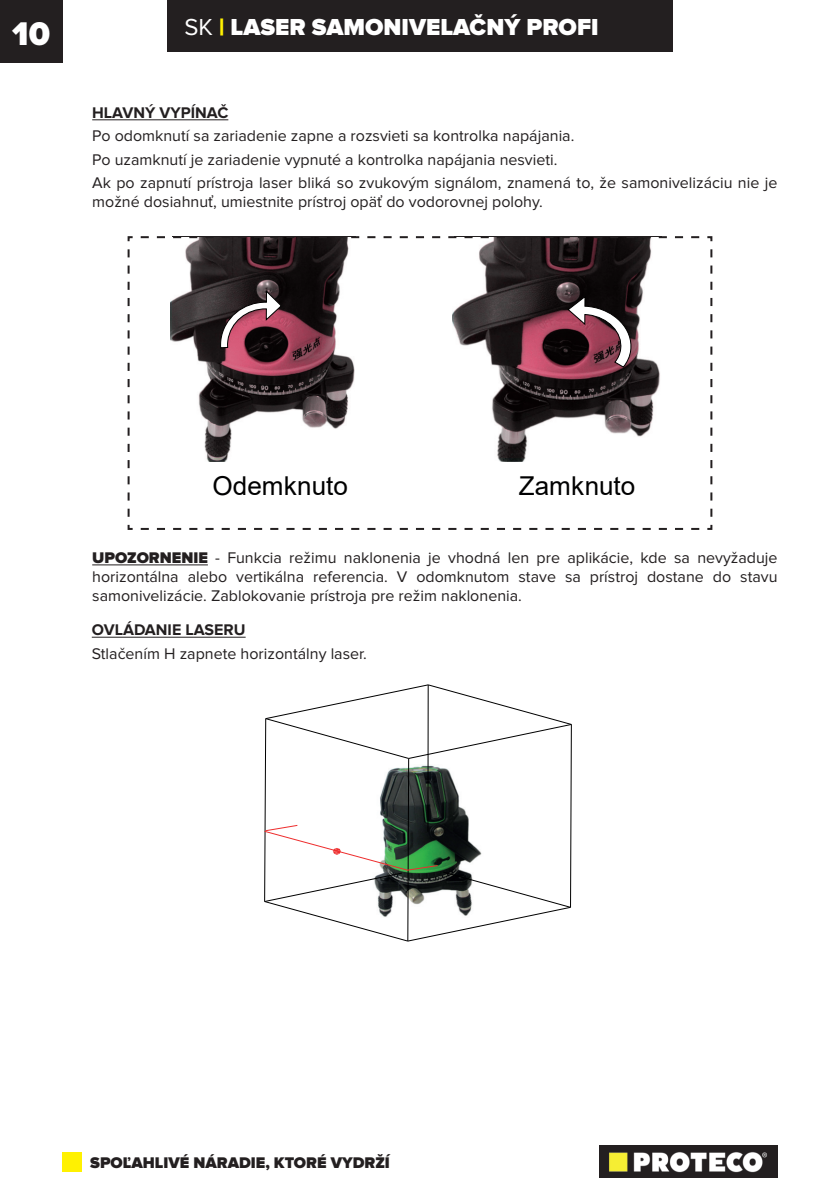
<style>
.page{position:relative;width:840px;height:1191px;background:#fff}
.page>*{position:absolute;margin:0;border:0;box-sizing:border-box;transform-origin:0 0}
.t1{font:900 34px "Proxima Nova";color:#fff}
.t2{font:26px "Arial";color:#000001}
.t3{font:900 24px "Proxima Nova";color:#fff}
.t4{font:16px/23.4px "Proxima Nova";color:#231f20}
.t5{font:900 16px "Proxima Nova";color:#231f20}
.t6{font:700 16px "Proxima Nova";color:#231f20}
.s1{font-weight:400}
.s2{color:#fff101}
.s3{font-weight:900}
</style>
<div class="page">
<div style="left:0;top:0;width:62px;height:62px;background:#231f20"></div>
<img style="left:599px;top:1145px;width:178px;height:33px">
<div style="left:62px;top:1152px;width:20px;height:19px;background:#fff101"></div>
<div style="left:167px;top:0;width:505px;height:51px;background:#231f20"></div>
<hr style="left:92px;top:119px;width:136px;height:1px;background:#231f20">
<svg style="left:127px;top:236px;width:586px;height:294px"></svg>
<hr style="left:92px;top:564px;width:116px;height:1px;background:#231f20">
<svg style="left:172px;top:236px;width:184px;height:222px"></svg>
<svg style="left:454px;top:236px;width:207px;height:221px"></svg>
<hr style="left:92px;top:637px;width:153px;height:1px;background:#231f20">
<svg style="left:264px;top:684px;width:307px;height:257px"></svg>
<h1 class="t1" style="left:12px;top:14px;width:39px">10</h1>
<h3 class="t3" style="left:184px;top:13px;width:415px"><span class="s1">SK</span> <span class="s2">|</span> LASER SAMONIVELAČNÝ PROFI</h3>
<p class="t6" style="left:92px;top:103px;width:137px">HLAVNÝ VYPÍNAČ</p>
<p class="t4" style="left:92px;top:125px;width:686px">Po odomknutí sa zariadenie zapne a rozsvieti sa kontrolka napájania.<br>Po uzamknutí je zariadenie vypnuté a kontrolka napájania nesvieti.<br>Ak po zapnutí prístroja laser bliká so zvukovým signálom, znamená to, že samonivelizáciu nie je</p>
<p class="t4" style="left:92px;top:191px;width:452px">možné dosiahnuť, umiestnite prístroj opäť do vodorovnej polohy.</p>
<h2 class="t2" style="left:212px;top:468px;width:137px">Odemknuto</h2>
<h2 class="t2" style="left:518px;top:468px;width:118px">Zamknuto</h2>
<p class="t4" style="left:92px;top:548px;width:686px;line-height:19.2px;text-align:justify"><span class="s3">UPOZORNENIE</span> - Funkcia režimu naklonenia je vhodná len pre aplikácie, kde sa nevyžaduje horizontálna alebo vertikálna referencia. V odomknutom stave sa prístroj dostane do stavu samonivelizácie. Zablokovanie prístroja pre režim naklonenia.</p>
<p class="t6" style="left:92px;top:620px;width:155px">OVLÁDANIE LASERU</p>
<p class="t4" style="left:92px;top:642px;width:276px">Stlačením H zapnete horizontálny laser.</p>
<p class="t5" style="left:90px;top:1153px;width:301px">SPOĽAHLIVÉ NÁRADIE, KTORÉ VYDRŽÍ</p>
</div>
